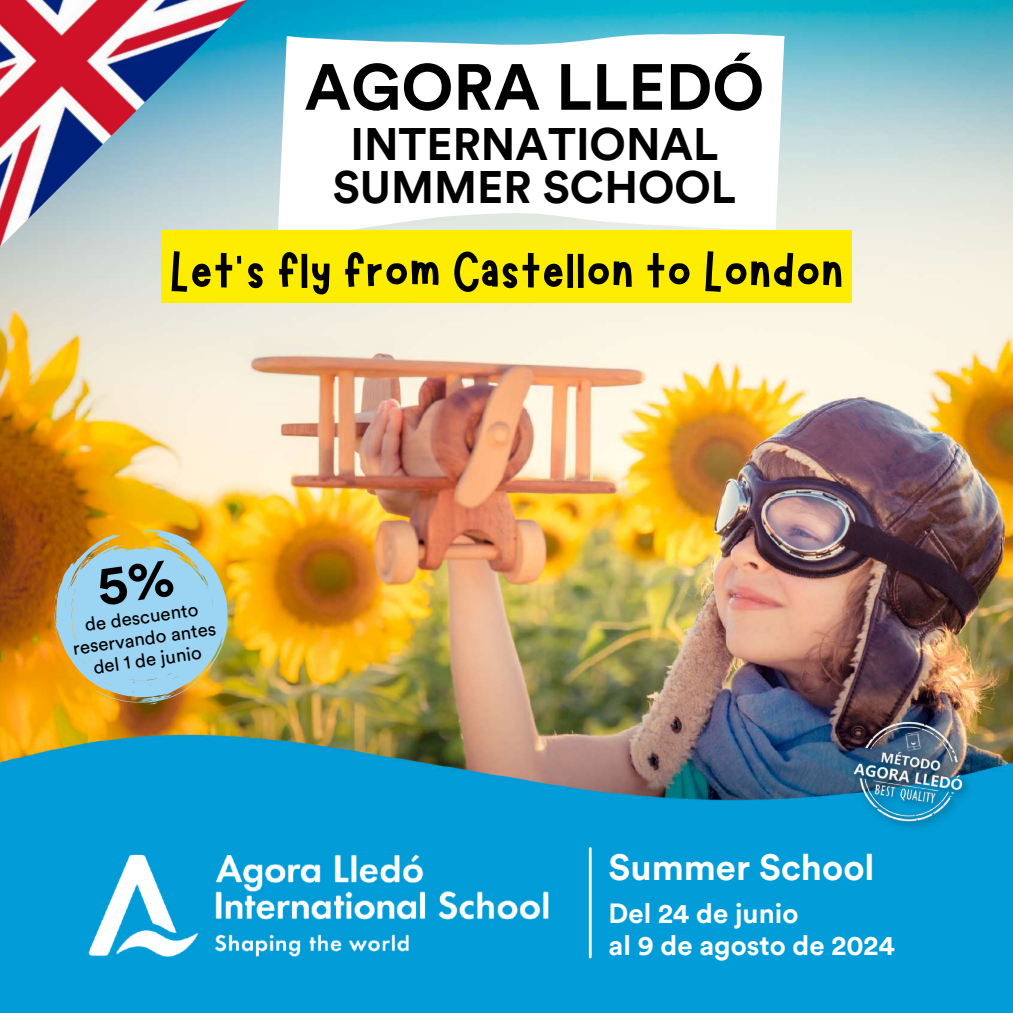
<style>
.page{position:relative;width:1013px;height:1013px;background:#fff}
.page>*{position:absolute;margin:0;border:0;box-sizing:border-box;transform-origin:0 0}
.t1{font:700 64.38px "Circular Std";color:#000}
.t2{font:58.75px "Marykate";color:#000}
.t3{font:700 45.12px/43.5px "Circular Std";color:#000;text-align:center}
.t4{font:700 36.25px "Circular Std";color:#fff}
.t5{font:700 27.5px/31.9px "Circular Std";color:#fff}
.t6{font:18.75px/21.5px "Circular Std";color:#000;text-align:center}
</style>
<div class="page">
<img style="left:0;top:0;width:1012px;height:724px">
<img style="left:0;top:724px;width:1012px;height:288px">
<svg style="left:277px;top:14px;width:507px;height:216px"></svg>
<img style="left:7px;top:773px;width:622px;height:239px">
<img style="left:0;top:0;width:249px;height:248px">
<hr style="left:589px;top:848px;width:2px;height:109px;background:#fff">
<div style="left:161px;top:230px;width:690px;height:73px;background:#ffed00"></div>
<img style="left:848px;top:713px;width:126px;height:121px">
<svg style="left:52px;top:528px;width:177px;height:178px;background:#aebea8"></svg>
<h1 class="t1" style="left:304px;top:58px;width:461px">AGORA LLEDÓ</h1>
<h3 class="t3" style="left:333px;top:124px;width:405px">INTERNATIONAL<br>SUMMER SCHOOL</h3>
<h2 class="t2" style="left:169px;top:233px;width:676px">Let's fly from Castellon to London</h2>
<p class="t6" style="left:69px;top:617px;width:146px;rotate:-8deg">de descuento reservando antes del 1 de junio</p>
<h3 class="t4" style="left:608px;top:850px;width:267px">Summer School</h3>
<h3 class="t5" style="left:608px;top:898px;width:288px">Del 24 de junio<br>al 9 de agosto de 2024</h3>
</div>
